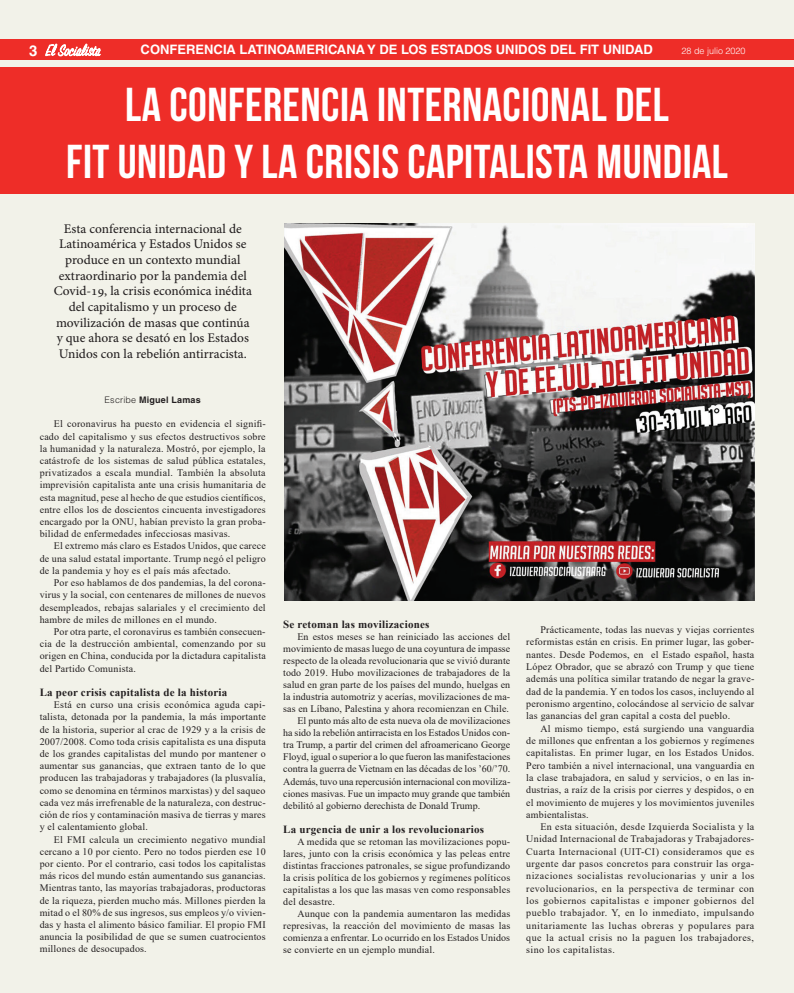
<style>
.page{position:relative;width:794px;height:993px;background:#fff}
.page>*{position:absolute;margin:0;border:0;box-sizing:border-box;transform-origin:0 0}
.t1{font:47.4px/56.9px "Bebas Neue";letter-spacing:.01em;color:#fff;text-align:center}
.t2{font:700 15px "Helvetica LT Std";color:#fff}
.t3{font:13px/15.6px "Adobe Hebrew";color:#231f20;text-align:center}
.t4{font:700 13px "Helvetica LT Std";color:#fff}
.t5{font:700 11px "Times New Roman";letter-spacing:.02em;color:#231f20}
.t6{font:10px/12.2px "Times New Roman";letter-spacing:.01em;color:#231f20;text-align:justify}
.t7{font:700 9px "Helvetica LT Std";letter-spacing:.02em;color:#231f20}
.t8{font:300 9px "Helvetica LT Std";color:#fff}
.s1{font-weight:300}
</style>
<div class="page">
<div style="left:0;top:0;width:794px;height:992px;background:#f2f2e9"></div>
<div style="left:1px;top:40px;width:793px;height:20px;background:#ee2d28"></div>
<div style="left:0;top:68px;width:793px;height:125px;background:#ee2d28"></div>
<svg style="left:45px;top:43px;width:56px;height:14px"></svg>
<img style="left:285px;top:223px;width:469px;height:377px">
<h3 class="t4" style="left:141px;top:42px;width:514px">CONFERENCIA LATINOAMERICANA Y DE LOS ESTADOS UNIDOS DEL FIT UNIDAD</h3>
<h2 class="t2" style="left:29px;top:41px;width:10px">3</h2>
<p class="t8" style="left:681px;top:45px;width:66px">28 de julio 2020</p>
<h1 class="t1" style="left:66px;top:76px;width:663px">LA CONFERENCIA INTERNACIONAL DEL<br>FIT UNIDAD Y LA CRISIS CAPITALISTA MUNDIAL</h1>
<p class="t3" style="left:54px;top:221px;width:200px">Esta conferencia internacional de Latinoamérica y Estados Unidos se produce en un contexto mundial extraordinario por la pandemia del Covid-19, la crisis económica inédita del capitalismo y un proceso de movilización de masas que continúa y que ahora se desató en los Estados Unidos con la rebelión antirracista.</p>
<p class="t7" style="left:105px;top:394px;width:98px"><span class="s1">Escribe</span> Miguel Lamas</p>
<p class="t6" style="left:40px;top:417px;width:228px;text-indent:14px">El coronavirus ha puesto en evidencia el signifi&shy;cado del capitalismo y sus efectos destructivos sobre la humanidad y la naturaleza. Mostró, por ejemplo, la catástrofe de los sistemas de salud pública estatales, privatizados a escala mundial. También la absoluta imprevisión capitalista ante una crisis humanitaria de esta magnitud, pese al hecho de que estudios científicos, entre ellos los de doscientos cincuenta investigadores encargado por la ONU, habían previsto la gran proba&shy;bilidad de enfermedades infecciosas masivas.</p>
<p class="t6" style="left:40px;top:539px;width:228px;text-indent:14px">El extremo más claro es Estados Unidos, que carece de una salud estatal importante. Trump negó el peligro de la pandemia y hoy es el país más afectado.</p>
<p class="t6" style="left:40px;top:576px;width:227px;text-indent:14px">Por eso hablamos de dos pandemias, la del corona&shy;virus y la social, con centenares de millones de nuevos desempleados, rebajas salariales y el crecimiento del hambre de miles de millones en el mundo.</p>
<p class="t6" style="left:40px;top:625px;width:228px;text-indent:14px">Por otra parte, el coronavirus es también consecuen&shy;cia de la destrucción ambiental, comenzando por su origen en China, conducida por la dictadura capitalista del Partido Comunista.</p>
<p class="t5" style="left:40px;top:684px;width:189px">La peor crisis capitalista de la historia</p>
<p class="t6" style="left:40px;top:698px;width:227px;text-indent:14px">Está en curso una crisis económica aguda capi&shy;talista, detonada por la pandemia, la más importante de la historia, superior al crac de 1929 y a la crisis de 2007/2008. Como toda crisis capitalista es una disputa de los grandes capitalistas del mundo por mantener o aumentar sus ganancias, que extraen tanto de lo que producen las trabajadoras y trabajadores (la plusvalía, como se denomina en términos marxistas) y del saqueo cada vez más irrefrenable de la naturaleza, con destruc&shy;ción de ríos y contaminación masiva de tierras y mares y el calentamiento global.</p>
<p class="t6" style="left:40px;top:832px;width:228px;text-indent:14px">El FMI calcula un crecimiento negativo mundial cercano a 10 por ciento. Pero no todos pierden ese 10 por ciento. Por el contrario, casi todos los capitalistas más ricos del mundo están aumentando sus ganancias.<br>Mientras tanto, las mayorías trabajadoras, productoras de la riqueza, pierden mucho más. Millones pierden la mitad o el 80% de sus ingresos, sus empleos y/o vivien&shy;das y hasta el alimento básico familiar. El propio FMI anuncia la posibilidad de que se sumen cuatrocientos millones de desocupados.</p>
<p class="t5" style="left:283px;top:616px;width:148px">Se retoman las movilizaciones</p>
<p class="t6" style="left:297px;top:630px;width:214px">En estos meses se han reiniciado las acciones del</p>
<p class="t6" style="left:283px;top:642px;width:229px">movimiento de masas luego de una coyuntura de impasse</p>
<p class="t6" style="left:283px;top:654px;width:229px">respecto de la oleada revolucionaria que se vivió durante</p>
<p class="t6" style="left:283px;top:666px;width:228px">todo 2019. Hubo movilizaciones de trabajadores de la</p>
<p class="t6" style="left:283px;top:678px;width:228px">salud en gran parte de los países del mundo, huelgas en</p>
<p class="t6" style="left:283px;top:690px;width:228px">la industria automotriz y acerías, movilizaciones de ma-</p>
<p class="t6" style="left:283px;top:702px;width:227px">sas en Líbano, Palestina y ahora recomienzan en Chile.</p>
<p class="t6" style="left:297px;top:714px;width:214px">El punto más alto de esta nueva ola de movilizaciones</p>
<p class="t6" style="left:283px;top:726px;width:228px">ha sido la rebelión antirracista en los Estados Unidos con-</p>
<p class="t6" style="left:283px;top:738px;width:228px">tra Trump, a partir del crimen del afroamericano George</p>
<p class="t6" style="left:283px;top:750px;width:228px">Floyd, igual o superior a lo que fueron las manifestaciones</p>
<p class="t6" style="left:283px;top:762px;width:228px">contra la guerra de Vietnam en las décadas de los ’60/’70.</p>
<p class="t6" style="left:283px;top:774px;width:229px">Además, tuvo una repercusión internacional con moviliza-</p>
<p class="t6" style="left:283px;top:786px;width:228px">ciones masivas. Fue un impacto muy grande que también</p>
<p class="t6" style="left:283px;top:798px;width:198px">debilitó al gobierno derechista de Donald Trump.</p>
<p class="t5" style="left:283px;top:820px;width:202px">La urgencia de unir a los revolucionarios</p>
<p class="t6" style="left:283px;top:834px;width:229px;text-indent:14px">A medida que se retoman las movilizaciones popu&shy;lares, junto con la crisis económica y las peleas entre distintas fracciones patronales, se sigue profundizando la crisis política de los gobiernos y regímenes políticos capitalistas a los que las masas ven como responsables del desastre.</p>
<p class="t6" style="left:283px;top:907px;width:228px;text-indent:14px">Aunque con la pandemia aumentaron las medidas represivas, la reacción del movimiento de masas las comienza a enfrentar. Lo ocurrido en los Estados Unidos se convierte en un ejemplo mundial.</p>
<p class="t6" style="left:526px;top:623px;width:230px;text-indent:14px">Prácticamente, todas las nuevas y viejas corrientes reformistas están en crisis. En primer lugar, las gober&shy;nantes. Desde Podemos, en el Estado español, hasta López Obrador, que se abrazó con Trump y que tiene además una política similar tratando de negar la grave&shy;dad de la pandemia. Y en todos los casos, incluyendo al peronismo argentino, colocándose al servicio de salvar las ganancias del gran capital a costa del pueblo.</p>
<p class="t6" style="left:526px;top:721px;width:230px;text-indent:14px">Al mismo tiempo, está surgiendo una vanguardia de millones que enfrentan a los gobiernos y regímenes capitalistas. En primer lugar, en los Estados Unidos.<br>Pero también a nivel internacional, una vanguardia en la clase trabajadora, en salud y servicios, o en las in&shy;dustrias, a raíz de la crisis por cierres y despidos, o en el movimiento de mujeres y los movimientos juveniles ambientalistas.</p>
<p class="t6" style="left:526px;top:820px;width:230px;text-indent:14px">En esta situación, desde Izquierda Socialista y la Unidad Internacional de Trabajadoras y Trabajadores-Cuarta Internacional (UIT-CI) consideramos que es urgente dar pasos concretos para construir las orga&shy;nizaciones socialistas revolucionarias y unir a los revolucionarios, en la perspectiva de terminar con los gobiernos capitalistas e imponer gobiernos del pueblo trabajador. Y, en lo inmediato, impulsando unitariamente las luchas obreras y populares para que la actual crisis no la paguen los trabajadores, sino los capitalistas.</p>
</div>
